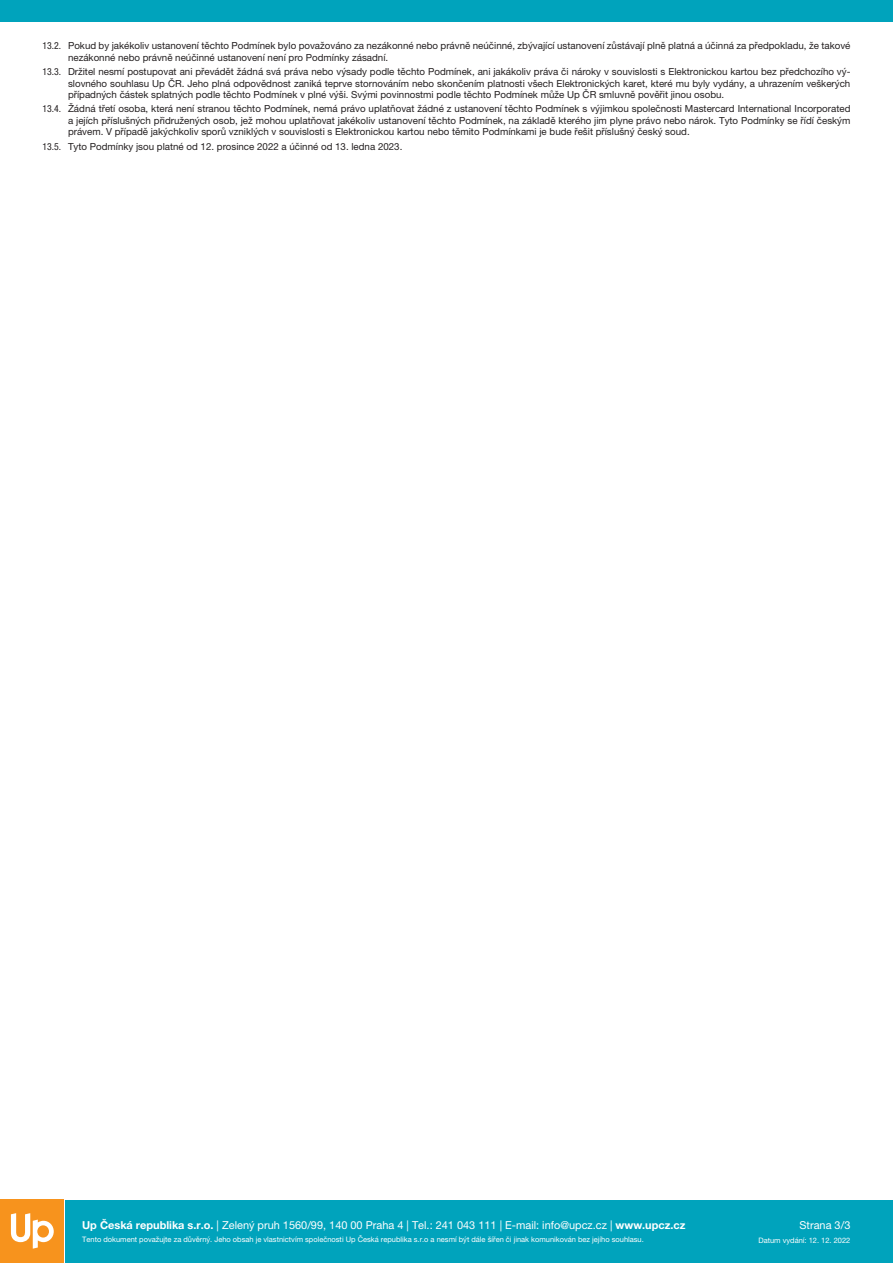
<style>
.page{position:relative;width:893px;height:1263px;background:#fff}
.page>*{position:absolute;margin:0;border:0;box-sizing:border-box;transform-origin:0 0}
.t1{font:10.95px "Helvetica Neue LT Pro";color:#fff}
.t2{font:9.75px/11.4px "Helvetica Neue LT Pro";color:#231f20;text-align:justify}
.t3{font:7.5px "Helvetica Neue LT Pro";color:#fff}
.s1{font-stretch:condensed}
.s2{font-weight:700}
</style>
<div class="page">
<div style="left:0;top:0;width:893px;height:21px;background:#00a3bc"></div>
<div style="left:65px;top:1200px;width:828px;height:63px;background:#00a3bc"></div>
<div style="left:0;top:1200px;width:63px;height:63px;background:#f7931d"></div>
<svg style="left:11px;top:1213px;width:43px;height:36px"></svg>
<p class="t2" style="left:68px;top:40px;width:784px;text-indent:-26px"><span class="s1">13.2.</span> Pokud by jakékoliv ustanovení těchto Podmínek bylo považováno za nezákonné nebo právně neúčinné, zbývající ustanovení zůstávají plně platná a účinná za předpokladu, že takové nezákonné nebo právně neúčinné ustanovení není pro Podmínky zásadní.</p>
<p class="t2" style="left:68px;top:66px;width:784px;text-indent:-26px"><span class="s1">13.3.</span> Držitel nesmí postupovat ani převádět žádná svá práva nebo výsady podle těchto Podmínek, ani jakákoliv práva či nároky v souvislosti s Elektronickou kartou bez předchozího vý&shy;slovného souhlasu Up ČR. Jeho plná odpovědnost zaniká teprve stornováním nebo skončením platnosti všech Elektronických karet, které mu byly vydány, a uhrazením veškerých případných částek splatných podle těchto Podmínek v plné výši. Svými povinnostmi podle těchto Podmínek může Up ČR smluvně pověřit jinou osobu.</p>
<p class="t2" style="left:68px;top:103px;width:784px;text-indent:-26px"><span class="s1">13.4.</span> Žádná třetí osoba, která není stranou těchto Podmínek, nemá právo uplatňovat žádné z ustanovení těchto Podmínek s výjimkou společnosti Mastercard International Incorporated a jejích příslušných přidružených osob, jež mohou uplatňovat jakékoliv ustanovení těchto Podmínek, na základě kterého jim plyne právo nebo nárok. Tyto Podmínky se řídí českým právem. V případě jakýchkoliv sporů vzniklých v souvislosti s Elektronickou kartou nebo těmito Podmínkami je bude řešit příslušný český soud.</p>
<p class="t2" style="left:43px;top:140px;width:361px"><span class="s1">13.5.</span> Tyto Podmínky jsou platné od 12. prosince 2022 a účinné od 13. ledna 2023.</p>
<p class="t1" style="left:82px;top:1219px;width:605px"><span class="s2">Up Česká republika s.r.o.</span> | Zelený pruh 1560/99, 140 00 Praha 4 | Tel.: 241 043 111 | E-mail: info@upcz.cz | <span class="s2">www.upcz.cz</span></p>
<p class="t3" style="left:82px;top:1235px;width:563px">Tento dokument považujte za důvěrný. Jeho obsah je vlastnictvím společnosti Up Česká republika s.r.o a nesmí být dále šířen či jinak komunikován bez jejího souhlasu.</p>
<p class="t3" style="left:758px;top:1235px;width:94px">Datum vydání: 12. 12. 2022</p>
<p class="t1" style="left:799px;top:1218px;width:52px">Strana 3/3</p>
</div>
